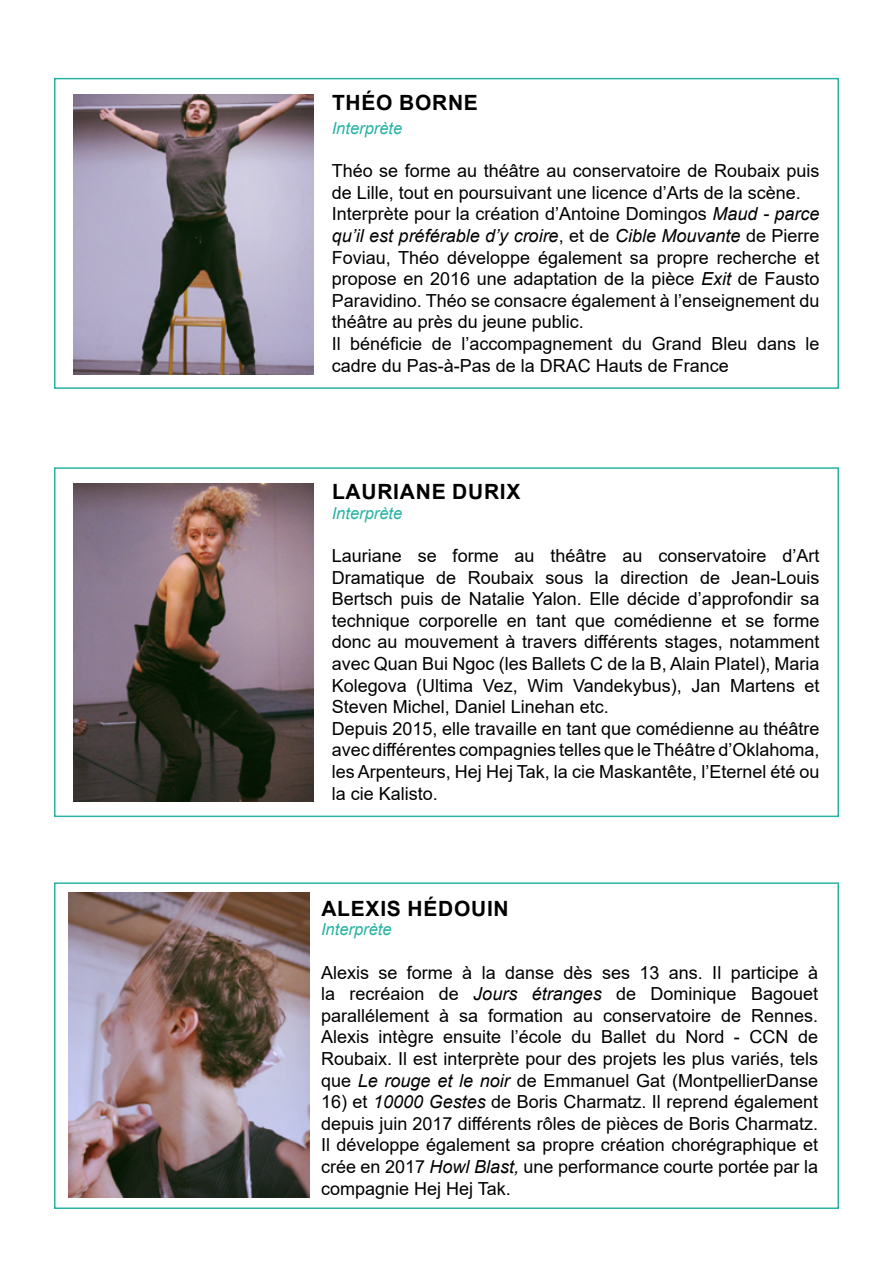
<style>
.page{position:relative;width:893px;height:1263px;background:#fff}
.page>*{position:absolute;margin:0;border:0;box-sizing:border-box;transform-origin:0 0}
.t1{font:700 21px "Arial";letter-spacing:.035em;color:#000}
.t2{font:18px/21.6px "Arial";color:#000;text-align:justify}
.t3{font:italic 16.5px "Arial";color:#28b3a4}
.s1{font-style:italic}
</style>
<div class="page">
<div style="left:54px;top:882px;width:785px;height:327px;border:2px solid #28b3a4"></div>
<img style="left:69px;top:893px;width:240px;height:304px">
<div style="left:54px;top:78px;width:785px;height:311px;border:2px solid #28b3a4"></div>
<img style="left:73px;top:94px;width:240px;height:281px">
<div style="left:54px;top:467px;width:785px;height:350px;border:2px solid #28b3a4"></div>
<img style="left:73px;top:484px;width:240px;height:317px">
<p class="t1" style="left:332px;top:87px;width:147px">THÉO BORNE</p>
<p class="t3" style="left:332px;top:117px;width:72px">Interprète</p>
<p class="t2" style="left:332px;top:160px;width:489px;text-align:left">Théo se forme au théâtre au conservatoire de Roubaix puis de Lille, tout en poursuivant une licence d’Arts de la scène.<br>Interprète pour la création d’Antoine Domingos <span class="s1">Maud - parce qu’il est préférable d’y croire</span>, et de <span class="s1">Cible Mouvante</span> de Pierre Foviau, Théo développe également sa propre recherche et propose en 2016 une adaptation de la pièce <span class="s1">Exit</span> de Fausto Paravidino. Théo se consacre également à l’enseignement du théâtre au près du jeune public.<br>Il bénéficie de l’accompagnement du Grand Bleu dans le cadre du Pas-à-Pas de la DRAC Hauts de France</p>
<p class="t1" style="left:332px;top:477px;width:190px">LAURIANE DURIX</p>
<p class="t3" style="left:332px;top:502px;width:72px">Interprète</p>
<p class="t2" style="left:332px;top:545px;width:489px;text-align:left">Lauriane se forme au théâtre au conservatoire d’Art Dramatique de Roubaix sous la direction de Jean-Louis Bertsch puis de Natalie Yalon. Elle décide d’approfondir sa technique corporelle en tant que comédienne et se forme donc au mouvement à travers différents stages, notamment avec Quan Bui Ngoc (les Ballets C de la B, Alain Platel), Maria Kolegova (Ultima Vez, Wim Vandekybus), Jan Martens et Steven Michel, Daniel Linehan etc.<br>Depuis 2015, elle travaille en tant que comédienne au théâtre avec différentes compagnies telles que le Théâtre d’Oklahoma, les Arpenteurs, Hej Hej Tak, la cie Maskantête, l’Eternel été ou la cie Kalisto.</p>
<p class="t1" style="left:321px;top:893px;width:189px">ALEXIS HÉDOUIN</p>
<p class="t3" style="left:321px;top:919px;width:72px">Interprète</p>
<p class="t2" style="left:321px;top:961px;width:499px">Alexis se forme à la danse dès ses 13 ans. Il participe à la recréaion de <span class="s1">Jours étranges</span> de Dominique Bagouet parallélement à sa formation au conservatoire de Rennes.<br>Alexis intègre ensuite l’école du Ballet du Nord - CCN de Roubaix. Il est interprète pour des projets les plus variés, tels que <span class="s1">Le rouge et le noir</span> de Emmanuel Gat (MontpellierDanse</p>
<p class="t2" style="left:321px;top:1091px;width:499px">16) et <span class="s1">10000 Gestes</span> de Boris Charmatz. Il reprend également depuis juin 2017 différents rôles de pièces de Boris Charmatz.<br>Il développe également sa propre création chorégraphique et crée en 2017 <span class="s1">Howl Blast,</span> une performance courte portée par la compagnie Hej Hej Tak.</p>
</div>
